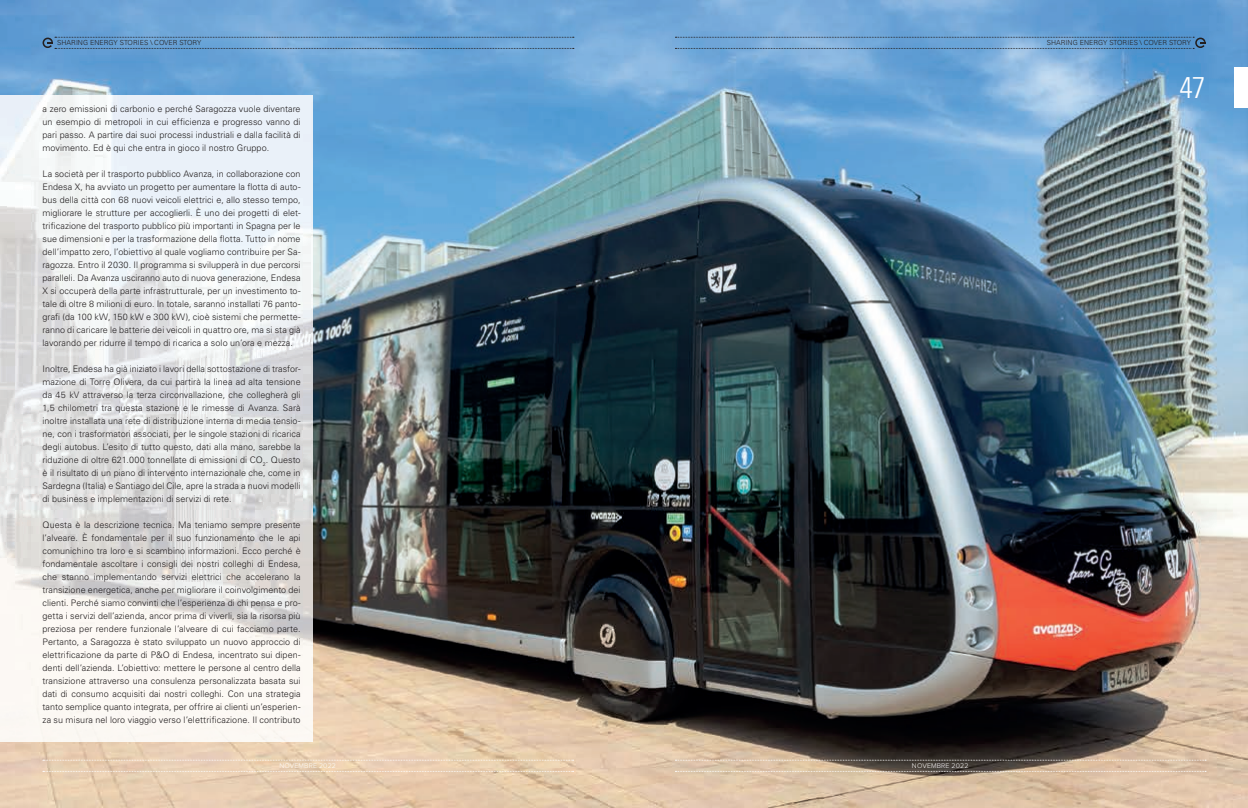
<style>
.page{position:relative;width:1248px;height:808px;background:#fff}
.page>*{position:absolute;margin:0;border:0;box-sizing:border-box;transform-origin:0 0}
.t1{font:300 condensed 30px "Univers LT Std";color:#fff}
.t2{font:300 9px/13px "Univers LT Std";letter-spacing:.005em;color:#231f20;text-align:justify}
.t3{font:300 7px "Univers LT Std";letter-spacing:.005em;color:#231f20}
.t4{font:300 7px "Proxima Nova";letter-spacing:.02em;color:#fff}
</style>
<div class="page">
<img style="left:0;top:0;width:1247px;height:808px">
<img style="left:0;top:95px;width:312px;height:646px">
<svg style="left:43px;top:37px;width:531px;height:12px;background:#679bca"></svg>
<svg style="left:675px;top:37px;width:530px;height:12px;background:#6a9cca"></svg>
<svg style="left:675px;top:760px;width:530px;height:1px"></svg>
<svg style="left:675px;top:771px;width:530px;height:1px"></svg>
<svg style="left:43px;top:760px;width:530px;height:1px"></svg>
<svg style="left:43px;top:771px;width:530px;height:1px"></svg>
<div style="left:1233px;top:67px;width:14px;height:40px;background:#fff"></div>
<p class="t3" style="left:57px;top:39px;width:146px">SHARING ENERGY STORIES \ COVER STORY</p>
<p class="t3" style="left:1046px;top:39px;width:146px">SHARING ENERGY STORIES \ COVER STORY</p>
<p class="t2" style="left:43px;top:102px;width:259px">a zero emissioni di carbonio e perché Saragozza vuole diventare un esempio di metropoli in cui efficienza e progresso vanno di pari passo. A partire dai suoi processi industriali e dalla facilità di movimento. Ed è qui che entra in gioco il nostro Gruppo.</p>
<p class="t2" style="left:43px;top:167px;width:259px">La società per il trasporto pubblico Avanza, in collaborazione con Endesa X, ha avviato un progetto per aumentare la flotta di auto&shy;bus della città con 68 nuovi veicoli elettrici e, allo stesso tempo, migliorare le strutture per accoglierli. È uno dei progetti di elet&shy;trificazione del trasporto pubblico più importanti in Spagna per le sue dimensioni e per la trasformazione della flotta. Tutto in nome dell’impatto zero, l’obiettivo al quale vogliamo contribuire per Sa&shy;ragozza. Entro il 2030. Il programma si svilupperà in due percorsi paralleli. Da Avanza usciranno auto di nuova generazione, Endesa X si occuperà della parte infrastrutturale, per un investimento to&shy;tale di oltre 8 milioni di euro. In totale, saranno installati 76 panto&shy;grafi (da 100 kW, 150 kW e 300 kW), cioè sistemi che permette&shy;ranno di caricare le batterie dei veicoli in quattro ore, ma si sta già lavorando per ridurre il tempo di ricarica a solo un’ora e mezza.</p>
<p class="t2" style="left:43px;top:362px;width:259px">Inoltre, Endesa ha già iniziato i lavori della sottostazione di trasfor&shy;mazione di Torre Olivera, da cui partirà la linea ad alta tensione da 45 kV attraverso la terza circonvallazione, che collegherà gli 1,5 chilometri tra questa stazione e le rimesse di Avanza. Sarà inoltre installata una rete di distribuzione interna di media tensio&shy;ne, con i trasformatori associati, per le singole stazioni di ricarica degli autobus. L’esito di tutto questo, dati alla mano, sarebbe la riduzione di oltre 621.000 tonnellate di emissioni di CO<sub>2</sub>. Questo è il risultato di un piano di intervento internazionale che, come in Sardegna (Italia) e Santiago del Cile, apre la strada a nuovi modelli di business e implementazioni di servizi di rete.</p>
<p class="t2" style="left:43px;top:518px;width:259px">Questa è la descrizione tecnica. Ma teniamo sempre presente l’alveare. È fondamentale per il suo funzionamento che le api comunichino tra loro e si scambino informazioni. Ecco perché è fondamentale ascoltare i consigli dei nostri colleghi di Endesa, che stanno implementando servizi elettrici che accelerano la transizione energetica, anche per migliorare il coinvolgimento dei clienti. Perché siamo convinti che l’esperienza di chi pensa e pro&shy;getta i servizi dell’azienda, ancor prima di viverli, sia la risorsa più preziosa per rendere funzionale l’alveare di cui facciamo parte.<br>Pertanto, a Saragozza è stato sviluppato un nuovo approccio di elettrificazione da parte di P&amp;O di Endesa, incentrato sui dipen&shy;denti dell’azienda. L’obiettivo: mettere le persone al centro della transizione attraverso una consulenza personalizzata basata sui dati di consumo acquisiti dai nostri colleghi. Con una strategia tanto semplice quanto integrata, per offrire ai clienti un’esperien&shy;za su misura nel loro viaggio verso l’elettrificazione. Il contributo</p>
<p class="t4" style="left:279px;top:763px;width:58px">NOVEMBRE 2022</p>
<p class="t4" style="left:911px;top:763px;width:58px">NOVEMBRE 2022</p>
<h1 class="t1" style="left:1179px;top:69px;width:28px">47</h1>
</div>
